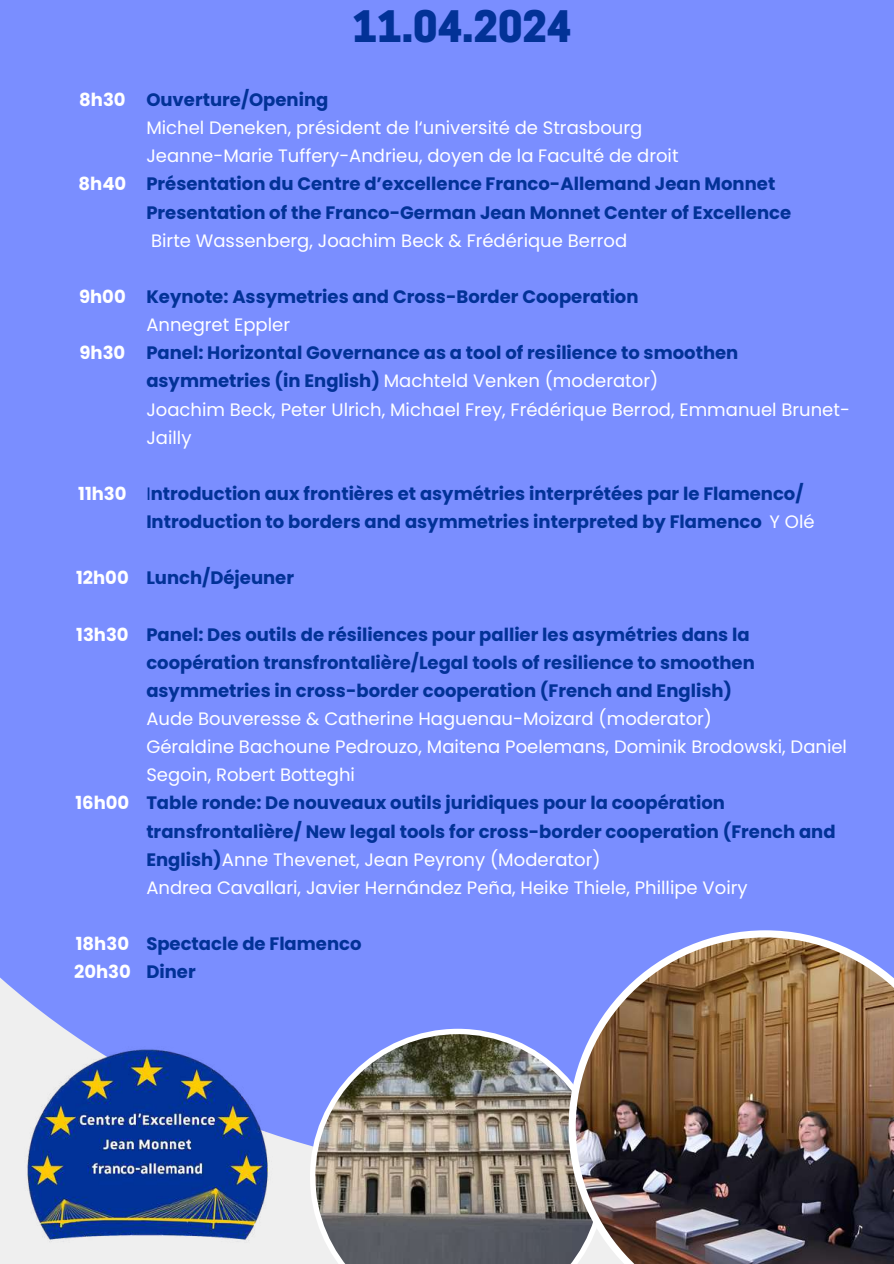
<style>
.page{position:relative;width:894px;height:1264px;background:#fff}
.page>*{position:absolute;margin:0;border:0;box-sizing:border-box;transform-origin:0 0}
.t1{font:800 40.8px "Cooper Hewitt";color:#023297}
.t2{font:700 18px/28.2px "Poppins";color:#023297}
.t3{font:18px/28.2px "Poppins";color:#fff}
.t4{font:700 18px/28.2px "Poppins";color:#fff}
.s1{font-weight:700;color:#023297}
.s2{font-weight:400}
.s3{font-weight:400;color:#fff}
</style>
<div class="page">
<div style="left:0;top:0;width:893px;height:1176px;background:#7a8eff"></div>
<img style="left:310px;top:1028px;width:258px;height:235px">
<img style="left:568px;top:930px;width:325px;height:333px">
<img style="left:18px;top:1046px;width:256px;height:196px">
<h1 class="t1" style="left:353px;top:11px;width:220px">11.04.2024</h1>
<p class="t4" style="left:79px;top:86px;width:48px">8h30</p>
<p class="t4" style="left:79px;top:170px;width:49px">8h40</p>
<p class="t4" style="left:79px;top:282px;width:48px">9h00</p>
<p class="t4" style="left:79px;top:339px;width:47px">9h30</p>
<p class="t4" style="left:78px;top:479px;width:50px">11h30</p>
<p class="t4" style="left:76px;top:564px;width:54px">12h00</p>
<p class="t4" style="left:76px;top:620px;width:54px">13h30</p>
<p class="t4" style="left:75px;top:789px;width:55px">16h00</p>
<p class="t4" style="left:74px;top:929px;width:58px">18h30<br>20h30</p>
<p class="t2" style="left:146px;top:86px;width:183px">Ouverture/Opening</p>
<p class="t3" style="left:146px;top:114px;width:533px">Michel Deneken, président de l‘université de Strasbourg<br>Jeanne-Marie Tuffery-Andrieu, doyen de la Faculté de droit</p>
<p class="t2" style="left:146px;top:170px;width:646px">Présentation du Centre d’excellence Franco-Allemand Jean Monnet<br>Presentation of the Franco-German Jean Monnet Center of Excellence</p>
<p class="t3" style="left:151px;top:226px;width:477px">Birte Wassenberg, Joachim Beck &amp; Frédérique Berrod</p>
<p class="t2" style="left:146px;top:282px;width:493px">Keynote: Assymetries and Cross-Border Cooperation</p>
<p class="t3" style="left:146px;top:311px;width:145px">Annegret Eppler</p>
<p class="t3" style="left:146px;top:339px;width:705px"><span class="s1">Panel: Horizontal Governance as a tool of resilience to smoothen asymmetries (in English)</span> Machteld Venken (moderator)<br>Joachim Beck, Peter Ulrich, Michael Frey, Frédérique Berrod, Emmanuel Brunet-Jailly</p>
<p class="t2" style="left:146px;top:479px;width:669px"><span class="s2">I</span>ntroduction aux frontières et asymétries interprétées par le Flamenco/<br>Introduction to borders and asymmetries interpreted by Flamenco <span class="s3">Y Olé</span></p>
<p class="t2" style="left:146px;top:564px;width:149px">Lunch/Déjeuner</p>
<p class="t2" style="left:146px;top:620px;width:609px">Panel: Des outils de résiliences pour pallier les asymétries dans la coopération transfrontalière/Legal tools of resilience to smoothen asymmetries in cross-border cooperation (French and English)</p>
<p class="t3" style="left:146px;top:704px;width:702px">Aude Bouveresse &amp; Catherine Haguenau-Moizard (moderator)<br>Géraldine Bachoune Pedrouzo, Maitena Poelemans, Dominik Brodowski, Daniel<br>Segoin, Robert Botteghi</p>
<p class="t2" style="left:146px;top:789px;width:690px">Table ronde: De nouveaux outils juridiques pour la coopération transfrontalière/ New legal tools for cross-border cooperation (French and English)<span class="s3">Anne Thevenet, Jean Peyrony (Moderator)<br>Andrea Cavallari, Javier Hernández Peña, Heike Thiele, Phillipe Voiry</span></p>
<p class="t2" style="left:146px;top:929px;width:217px">Spectacle de Flamenco<br>Diner</p>
</div>
